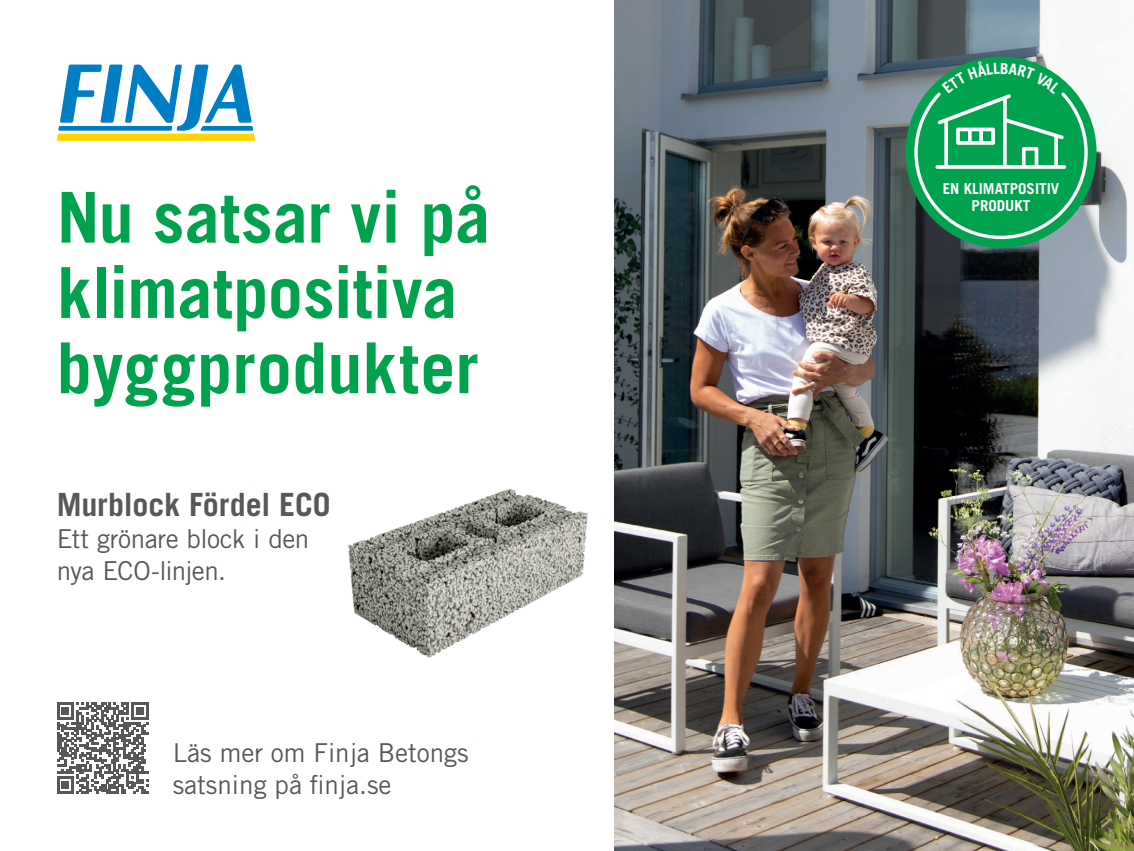
<style>
.page{position:relative;width:1134px;height:851px;background:#fff}
.page>*{position:absolute;margin:0;border:0;box-sizing:border-box;transform-origin:0 0}
.t1{font:700 70.2px/75.2px "Trade Gothic LT Std";color:#00a24e}
.t2{font:700 32px "Trade Gothic LT Std";letter-spacing:-.005em;color:#57585a}
.t3{font:26px/32px "Trade Gothic LT Std";color:#57585a}
.t4{font:26px/32px "Trade Gothic LT Std";letter-spacing:-.02em;color:#57585a}
.t5{font:700 15.2px/17.6px "Trade Gothic LT Std";color:#fff;text-align:center}
</style>
<div class="page">
<img style="left:614px;top:0;width:520px;height:850px">
<img style="left:348px;top:455px;width:291px;height:237px">
<svg style="left:57px;top:65px;width:198px;height:76px"></svg>
<svg style="left:57px;top:702px;width:91px;height:91px"></svg>
<div style="left:905px;top:57px;width:191px;height:191px;background:#00a24e;border-radius:50%"></div>
<svg style="left:913px;top:60px;width:176px;height:181px"></svg>
<p class="t1" style="left:57px;top:179px;width:435px">Nu satsar vi på klimatpositiva byggprodukter</p>
<p class="t2" style="left:57px;top:484px;width:275px">Murblock Fördel ECO</p>
<p class="t4" style="left:57px;top:522px;width:254px">Ett grönare block i den nya ECO-linjen.</p>
<p class="t3" style="left:173px;top:736px;width:298px">Läs mer om Finja Betongs satsning på finja.se</p>
<p class="t5" style="left:943px;top:179px;width:118px">EN KLIMATPOSITIV<br>PRODUKT</p>
</div>
